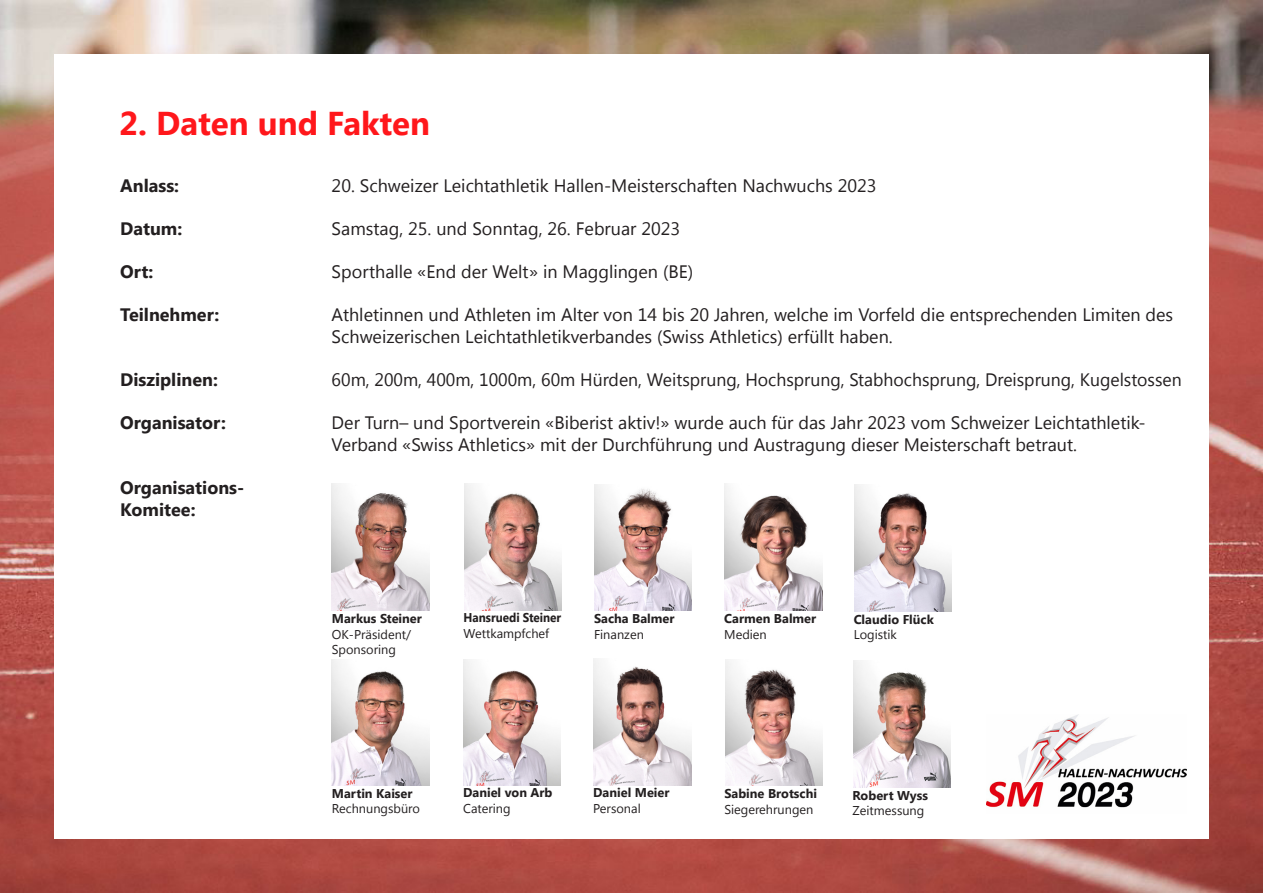
<style>
.page{position:relative;width:1263px;height:893px;background:#fff}
.page>*{position:absolute;margin:0;border:0;box-sizing:border-box;transform-origin:0 0}
.t1{font:700 33px "Segoe UI";color:#ff171b}
.t2{font:18px/21.6px "Segoe UI";color:#231f20}
.t3{font:700 18px "Segoe UI";color:#231f20}
.t4{font:700 12.75px/15.3px "Segoe UI";color:#231f20}
.t5{font:12.75px/15.3px "Segoe UI";color:#231f20}
.t6{font:700 12.75px "Segoe UI";color:#231f20;scale:.92 1}
.s1{font-weight:400}
</style>
<div class="page">
<img style="left:0;top:0;width:1263px;height:893px">
<div style="left:54px;top:54px;width:1155px;height:785px;background:#fff"></div>
<img style="left:332px;top:484px;width:98px;height:127px">
<img style="left:594px;top:484px;width:98px;height:127px">
<img style="left:725px;top:484px;width:97px;height:127px">
<img style="left:594px;top:659px;width:97px;height:127px">
<img style="left:463px;top:659px;width:97px;height:127px">
<img style="left:464px;top:484px;width:97px;height:126px">
<img style="left:332px;top:659px;width:97px;height:127px">
<img style="left:986px;top:714px;width:200px;height:94px">
<img style="left:854px;top:485px;width:98px;height:126px">
<img style="left:725px;top:659px;width:97px;height:127px">
<img style="left:853px;top:660px;width:98px;height:127px">
<p class="t1" style="left:119px;top:99px;width:312px">2. Daten und Fakten</p>
<p class="t3" style="left:120px;top:172px;width:61px">Anlass:</p>
<p class="t2" style="left:332px;top:174px;width:546px">20. Schweizer Leichtathletik Hallen-Meisterschaften Nachwuchs 2023</p>
<p class="t3" style="left:120px;top:216px;width:64px">Datum:</p>
<p class="t2" style="left:332px;top:217px;width:350px">Samstag, 25. und Sonntag, 26. Februar 2023</p>
<p class="t3" style="left:120px;top:259px;width:35px">Ort:</p>
<p class="t2" style="left:332px;top:260px;width:363px">Sporthalle «End der Welt» in Magglingen (BE)</p>
<p class="t3" style="left:120px;top:302px;width:101px">Teilnehmer:</p>
<p class="t2" style="left:332px;top:303px;width:843px">Athletinnen und Athleten im Alter von 14 bis 20 Jahren, welche im Vorfeld die entsprechenden Limiten des<br>Schweizerischen Leichtathletikverbandes (Swiss Athletics) erfüllt haben.</p>
<p class="t3" style="left:120px;top:367px;width:99px">Disziplinen:</p>
<p class="t2" style="left:332px;top:368px;width:852px">60m, 200m, 400m, 1000m, 60m Hürden, Weitsprung, Hochsprung, Stabhochsprung, Dreisprung, Kugelstossen</p>
<p class="t3" style="left:120px;top:410px;width:107px">Organisator:</p>
<p class="t2" style="left:332px;top:411px;width:815px">Der Turn– und Sportverein «Biberist aktiv!» wurde auch für das Jahr 2023 vom Schweizer Leichtathletik-</p>
<p class="t2" style="left:332px;top:433px;width:747px">Verband «Swiss Athletics» mit der Durchführung und Austragung dieser Meisterschaft betraut.</p>
<p class="t3" style="left:120px;top:475px;width:126px">Organisations-</p>
<p class="t3" style="left:120px;top:496px;width:77px">Komitee:</p>
<p class="t4" style="left:332px;top:610px;width:92px">Markus Steiner</p>
<p class="t5" style="left:332px;top:626px;width:81px">OK-Präsident/<br>Sponsoring</p>
<p class="t6" style="left:463px;top:609px;width:108px">Hansruedi Steiner</p>
<p class="t5" style="left:463px;top:625px;width:87px">Wettkampfchef</p>
<p class="t4" style="left:594px;top:610px;width:82px">Sacha Balmer</p>
<p class="t5" style="left:594px;top:626px;width:51px">Finanzen</p>
<p class="t4" style="left:724px;top:610px;width:94px">Carmen Balmer</p>
<p class="t5" style="left:724px;top:626px;width:44px">Medien</p>
<p class="t4" style="left:854px;top:611px;width:82px">Claudio Flück</p>
<p class="t5" style="left:854px;top:627px;width:45px">Logistik</p>
<p class="t4" style="left:332px;top:785px;width:82px">Martin Kaiser</p>
<p class="t5" style="left:332px;top:800px;width:90px">Rechnungsbüro</p>
<p class="t4" style="left:463px;top:784px;width:91px">Daniel von Arb<br><span class="s1">Catering</span></p>
<p class="t4" style="left:593px;top:784px;width:78px">Daniel Meier</p>
<p class="t5" style="left:593px;top:800px;width:49px">Personal</p>
<p class="t4" style="left:724px;top:785px;width:94px">Sabine Brotschi</p>
<p class="t5" style="left:724px;top:801px;width:91px">Siegerehrungen</p>
<p class="t4" style="left:853px;top:787px;width:77px">Robert Wyss</p>
<p class="t5" style="left:853px;top:802px;width:73px">Zeitmessung</p>
</div>
